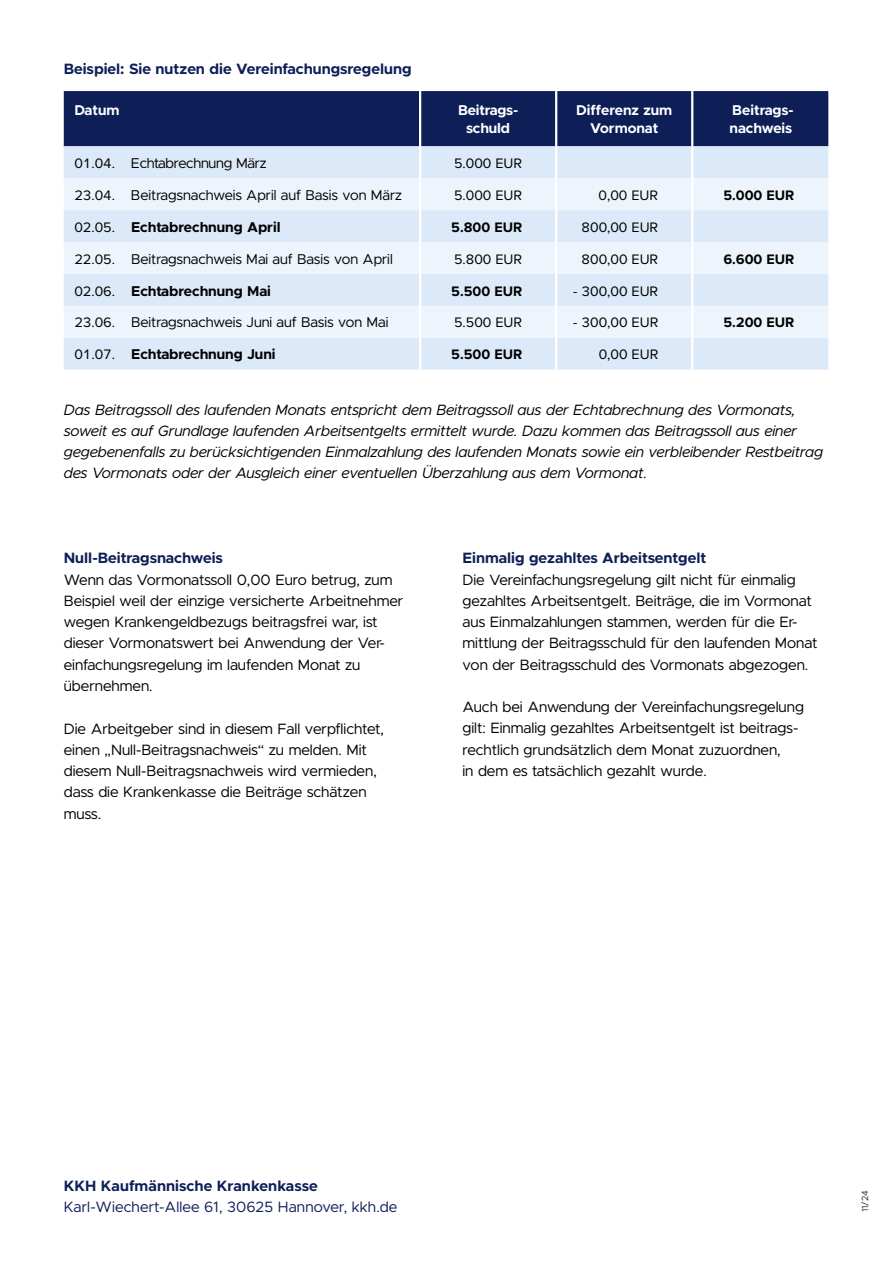
<style>
.page{position:relative;width:893px;height:1263px;background:#fff}
.page>*{position:absolute;margin:0;border:0;box-sizing:border-box;transform-origin:0 0}
.t1{font:15px/21.3px "Metropolis";color:#000}
.t2{font:italic 15px/21.3px "Metropolis";color:#000}
.t3{font:700 15px "Metropolis";color:#0e1f58}
.t4{font:15px "Metropolis";letter-spacing:.01em;color:#0e1f58}
.t5{font:14.25px "Metropolis";color:#000}
.t6{font:14.25px "Proxima Nova";color:#000}
.t7{font:700 14.25px "Metropolis";color:#000}
.t8{font:700 14.25px/18px "Metropolis";color:#fff;text-align:center}
.t9{font:700 14.25px "Proxima Nova";color:#000}
.t10{font:300 9px "Metropolis";color:#000}
.s1{font-family:"Proxima Nova"}
.s2{font-family:"Proxima Nova";font-weight:400}
</style>
<div class="page">
<div style="left:64px;top:91px;width:764px;height:55px;background:#0e1f58"></div>
<div style="left:64px;top:146px;width:764px;height:224px;background:#dce9f8"></div>
<svg style="left:64px;top:178px;width:764px;height:160px;background:#e6effa"></svg>
<hr style="left:419px;top:91px;width:2px;height:55px;background:#fff">
<hr style="left:555px;top:91px;width:2px;height:55px;background:#fff">
<hr style="left:691px;top:91px;width:2px;height:55px;background:#fff">
<hr style="left:419px;top:146px;width:2px;height:32px;background:#fff">
<hr style="left:555px;top:146px;width:2px;height:32px;background:#fff">
<hr style="left:691px;top:146px;width:2px;height:32px;background:#fff">
<hr style="left:419px;top:178px;width:2px;height:32px;background:#fff">
<hr style="left:555px;top:178px;width:2px;height:32px;background:#fff">
<hr style="left:691px;top:178px;width:2px;height:32px;background:#fff">
<hr style="left:419px;top:210px;width:2px;height:32px;background:#fff">
<hr style="left:555px;top:210px;width:2px;height:32px;background:#fff">
<hr style="left:691px;top:210px;width:2px;height:32px;background:#fff">
<hr style="left:419px;top:242px;width:2px;height:32px;background:#fff">
<hr style="left:555px;top:242px;width:2px;height:32px;background:#fff">
<hr style="left:691px;top:242px;width:2px;height:32px;background:#fff">
<hr style="left:419px;top:274px;width:2px;height:32px;background:#fff">
<hr style="left:555px;top:274px;width:2px;height:32px;background:#fff">
<hr style="left:691px;top:274px;width:2px;height:32px;background:#fff">
<hr style="left:419px;top:306px;width:2px;height:32px;background:#fff">
<hr style="left:555px;top:306px;width:2px;height:32px;background:#fff">
<hr style="left:691px;top:306px;width:2px;height:32px;background:#fff">
<hr style="left:419px;top:338px;width:2px;height:32px;background:#fff">
<hr style="left:555px;top:338px;width:2px;height:32px;background:#fff">
<hr style="left:691px;top:338px;width:2px;height:32px;background:#fff">
<p class="t3" style="left:64px;top:60px;width:349px">Beispiel: Sie nutzen die Vereinfachungsregelung</p>
<p class="t8" style="left:74px;top:101px;width:47px">Datum</p>
<p class="t8" style="left:458px;top:101px;width:62px">Beitrags&shy;schuld</p>
<p class="t8" style="left:576px;top:101px;width:98px">Differenz zum<br>Vormonat</p>
<p class="t8" style="left:729px;top:101px;width:66px;text-align:left">Beitrags&shy;nachweis</p>
<p class="t5" style="left:74px;top:154px;width:194px"><span class="s1">01.04.</span> Echtabrechnung März</p>
<p class="t6" style="left:454px;top:153px;width:70px">5.000 EUR</p>
<p class="t5" style="left:74px;top:186px;width:329px"><span class="s1">23.04.</span> Beitragsnachweis April auf Basis von März</p>
<p class="t6" style="left:454px;top:184px;width:70px">5.000 EUR</p>
<p class="t6" style="left:599px;top:184px;width:61px">0,00 EUR</p>
<p class="t9" style="left:723px;top:184px;width:73px">5.000 EUR</p>
<p class="t7" style="left:74px;top:218px;width:208px"><span class="s2">02.05.</span> Echtabrechnung April</p>
<p class="t9" style="left:451px;top:216px;width:73px">5.800 EUR</p>
<p class="t6" style="left:582px;top:216px;width:78px">800,00 EUR</p>
<p class="t5" style="left:74px;top:250px;width:320px"><span class="s1">22.05.</span> Beitragsnachweis Mai auf Basis von April</p>
<p class="t6" style="left:454px;top:248px;width:70px">5.800 EUR</p>
<p class="t6" style="left:582px;top:248px;width:78px">800,00 EUR</p>
<p class="t9" style="left:723px;top:248px;width:73px">6.600 EUR</p>
<p class="t7" style="left:74px;top:282px;width:198px"><span class="s2">02.06.</span> Echtabrechnung Mai</p>
<p class="t9" style="left:451px;top:280px;width:73px">5.500 EUR</p>
<p class="t6" style="left:573px;top:280px;width:87px">- 300,00 EUR</p>
<p class="t5" style="left:74px;top:314px;width:316px"><span class="s1">23.06.</span> Beitragsnachweis Juni auf Basis von Mai</p>
<p class="t6" style="left:454px;top:312px;width:70px">5.500 EUR</p>
<p class="t6" style="left:573px;top:312px;width:87px">- 300,00 EUR</p>
<p class="t9" style="left:723px;top:312px;width:73px">5.200 EUR</p>
<p class="t7" style="left:74px;top:345px;width:203px"><span class="s2">01.07.</span> Echtabrechnung Juni</p>
<p class="t9" style="left:451px;top:344px;width:73px">5.500 EUR</p>
<p class="t6" style="left:599px;top:344px;width:61px">0,00 EUR</p>
<p class="t2" style="left:64px;top:399px;width:761px">Das Beitragssoll des laufenden Monats entspricht dem Beitragssoll aus der Echtabrechnung des Vormonats, soweit es auf Grundlage laufenden Arbeitsentgelts ermittelt wurde. Dazu kommen das Beitragssoll aus einer gegebenenfalls zu berücksichtigenden Einmalzahlung des laufenden Monats sowie ein verbleibender Restbeitrag des Vormonats oder der Ausgleich einer eventuellen Überzahlung aus dem Vormonat.</p>
<p class="t3" style="left:64px;top:549px;width:161px">Null-Beitragsnachweis</p>
<p class="t1" style="left:64px;top:569px;width:341px">Wenn das Vormonatssoll 0,00 Euro betrug, zum Beispiel weil der einzige versicherte Arbeitnehmer wegen Krankengeldbezugs beitragsfrei war, ist dieser Vormonatswert bei Anwendung der Ver&shy;einfachungsregelung im laufenden Monat zu übernehmen.</p>
<p class="t1" style="left:64px;top:718px;width:322px">Die Arbeitgeber sind in diesem Fall verpflichtet, einen „Null-Beitragsnachweis“ zu melden. Mit diesem Null-Beitragsnachweis wird vermieden, dass die Krankenkasse die Beiträge schätzen muss.</p>
<p class="t3" style="left:462px;top:549px;width:245px">Einmalig gezahltes Arbeitsentgelt</p>
<p class="t1" style="left:462px;top:569px;width:357px">Die Vereinfachungsregelung gilt nicht für einmalig gezahltes Arbeitsentgelt. Beiträge, die im Vormonat aus Einmalzahlungen stammen, werden für die Er&shy;mittlung der Beitragsschuld für den laufenden Monat von der Beitragsschuld des Vormonats abgezogen.</p>
<p class="t1" style="left:462px;top:696px;width:343px">Auch bei Anwendung der Vereinfachungsregelung gilt: Einmalig gezahltes Arbeitsentgelt ist beitrags&shy;rechtlich grundsätzlich dem Monat zuzuordnen,<br>in dem es tatsächlich gezahlt wurde.</p>
<p class="t3" style="left:64px;top:1176px;width:256px">KKH Kaufmännische Krankenkasse</p>
<p class="t4" style="left:64px;top:1197px;width:335px">Karl-Wiechert-Allee 61, 30625 Hannover, kkh.de</p>
<p class="t10" style="left:859px;top:1212px;width:23px;rotate:-90deg">11/24</p>
</div>
